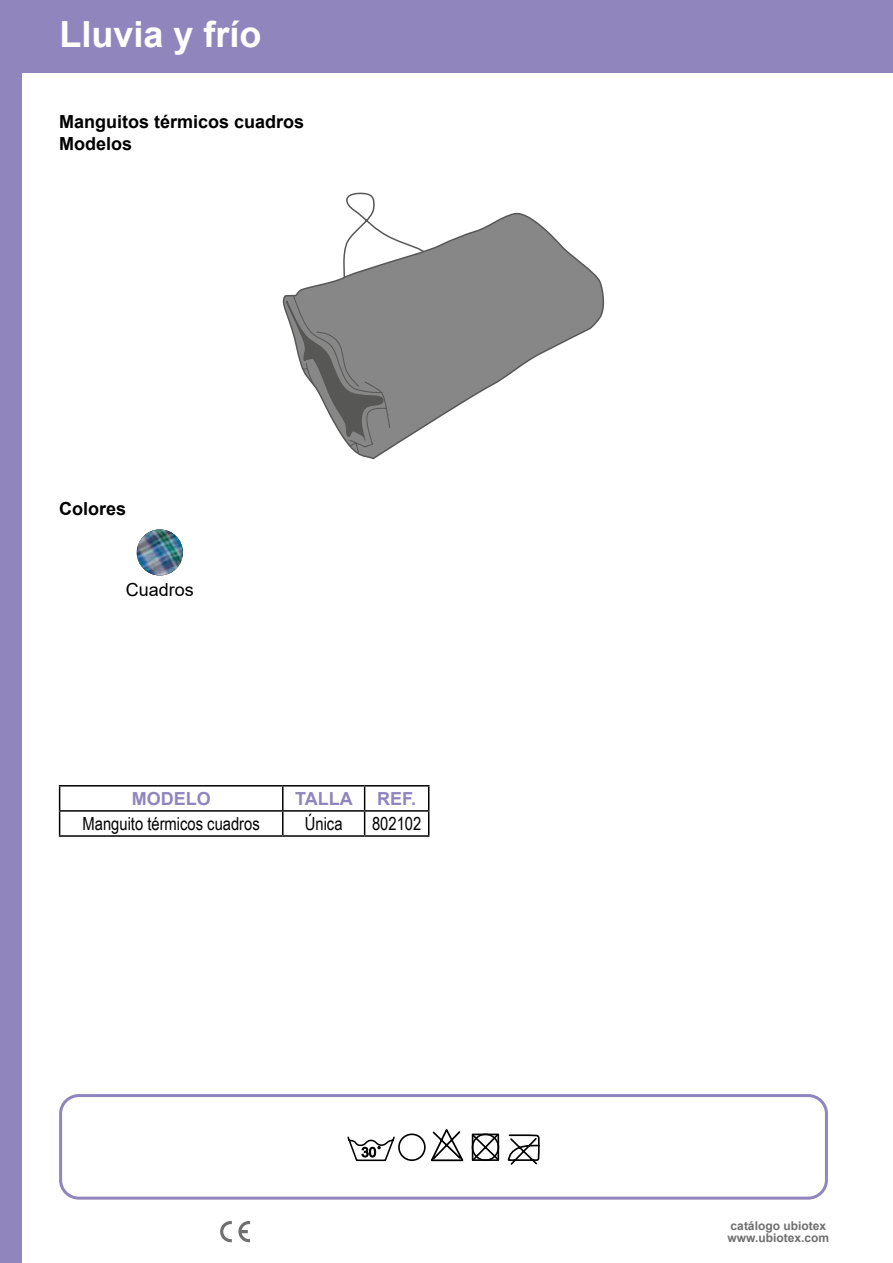
<style>
.page{position:relative;width:893px;height:1263px;background:#fff}
.page>*{position:absolute;margin:0;border:0;box-sizing:border-box;transform-origin:0 0}
.t1{font:700 36px "Arial";color:#fff}
.t2{font:700 18px/21.6px "Arial";color:#000}
.t3{font:18px "Arial Narrow";color:#000}
.t4{font:700 18px "Arial";color:#9185be}
.t5{font:18px "Arial";color:#000}
.t6{font:700 12px/12px "Arial";color:#706f6f}
</style>
<div class="page">
<div style="left:0;top:0;width:893px;height:72px;background:#9185be"></div>
<svg style="left:220px;top:1221px;width:12px;height:21px"></svg>
<svg style="left:238px;top:1221px;width:12px;height:21px"></svg>
<div style="left:59px;top:1094px;width:769px;height:105px;border:3px solid #9185be;border-radius:18px"></div>
<div style="left:0;top:0;width:21px;height:1263px;background:#9185be"></div>
<img style="left:137px;top:529px;width:46px;height:46px;border-radius:23px">
<hr style="left:59px;top:785px;width:224px;height:1px;background:#000">
<hr style="left:283px;top:785px;width:82px;height:1px;background:#000">
<hr style="left:282px;top:786px;width:2px;height:24px;background:#000">
<hr style="left:365px;top:785px;width:64px;height:1px;background:#000">
<hr style="left:59px;top:810px;width:224px;height:2px;background:#000">
<svg style="left:59px;top:786px;width:1px;height:49px"></svg>
<hr style="left:283px;top:810px;width:82px;height:2px;background:#000">
<hr style="left:282px;top:812px;width:2px;height:23px;background:#000">
<hr style="left:365px;top:810px;width:64px;height:2px;background:#000">
<svg style="left:364px;top:786px;width:1px;height:49px"></svg>
<svg style="left:428px;top:786px;width:1px;height:49px"></svg>
<hr style="left:59px;top:835px;width:224px;height:2px;background:#000">
<hr style="left:283px;top:835px;width:82px;height:2px;background:#000">
<hr style="left:365px;top:835px;width:64px;height:2px;background:#000">
<svg style="left:347px;top:1136px;width:48px;height:26px"></svg>
<div style="left:398px;top:1133px;width:28px;height:28px;border:2px solid #000;border-radius:50%"></div>
<svg style="left:431px;top:1129px;width:109px;height:36px"></svg>
<svg style="left:346px;top:193px;width:29px;height:15px"></svg>
<svg style="left:283px;top:208px;width:322px;height:252px"></svg>
<svg style="left:285px;top:295px;width:105px;height:159px"></svg>
<h1 class="t1" style="left:60px;top:9px;width:204px">Lluvia y frío</h1>
<p class="t2" style="left:59px;top:111px;width:247px">Manguitos térmicos cuadros<br>Modelos</p>
<p class="t2" style="left:59px;top:498px;width:69px">Colores</p>
<p class="t5" style="left:126px;top:577px;width:70px">Cuadros</p>
<p class="t4" style="left:132px;top:786px;width:81px">MODELO</p>
<p class="t4" style="left:295px;top:786px;width:59px">TALLA</p>
<p class="t4" style="left:377px;top:786px;width:41px">REF.</p>
<p class="t3" style="left:83px;top:810px;width:179px">Manguito térmicos cuadros</p>
<p class="t3" style="left:305px;top:810px;width:39px">Única</p>
<p class="t3" style="left:372px;top:810px;width:51px">802102</p>
<p class="t6" style="left:727px;top:1220px;width:103px">catálogo ubiotex www.ubiotex.com</p>
</div>
